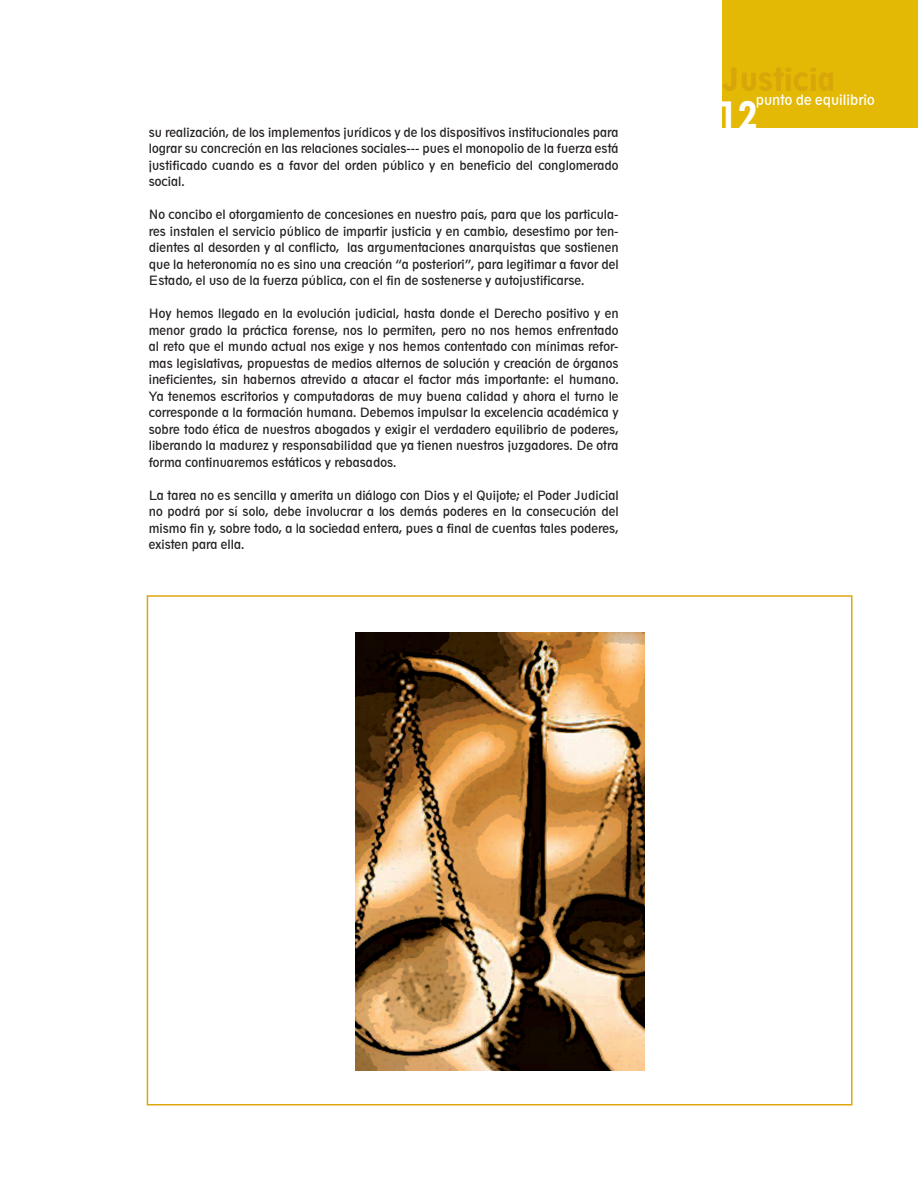
<style>
.page{position:relative;width:918px;height:1188px;background:#fff}
.page>*{position:absolute;margin:0;border:0;box-sizing:border-box;transform-origin:0 0}
.t1{font:800 condensed 36px "Geometric 212 BT";color:#fff}
.t2{font:condensed 13.5px "Geometric 212 BT";color:#fff}
.t3{font:condensed 12px/16.5px "Geometric 212 BT";color:#231f20;text-align:justify}
</style>
<div class="page">
<div style="left:723px;top:0;width:195px;height:128px;background:#e3b906"></div>
<div style="left:147px;top:595px;width:706px;height:511px;border:2px solid #dfa60e"></div>
<img style="left:355px;top:633px;width:289px;height:438px">
<p class="t3" style="left:149px;top:124px;width:471px">su realización, de los implementos jurídicos y de los dispositivos institucionales para</p>
<p class="t3" style="left:149px;top:140px;width:471px">lograr su concreción en las relaciones sociales--- pues el monopolio de la fuerza está justificado cuando es a favor del orden público y en beneficio del conglomerado social.</p>
<p class="t3" style="left:149px;top:206px;width:471px">No concibo el otorgamiento de concesiones en nuestro país, para que los particula&shy;res instalen el servicio público de impartir justicia y en cambio, desestimo por ten&shy;dientes al desorden y al conflicto, las argumentaciones anarquistas que sostienen que la heteronomía no es sino una creación “a posteriori”, para legitimar a favor del Estado, el uso de la fuerza pública, con el fin de sostenerse y autojustificarse.</p>
<p class="t3" style="left:149px;top:305px;width:471px">Hoy hemos llegado en la evolución judicial, hasta donde el Derecho positivo y en menor grado la práctica forense, nos lo permiten, pero no nos hemos enfrentado al reto que el mundo actual nos exige y nos hemos contentado con mínimas refor&shy;mas legislativas, propuestas de medios alternos de solución y creación de órganos ineficientes, sin habernos atrevido a atacar el factor más importante: el humano.<br>Ya tenemos escritorios y computadoras de muy buena calidad y ahora el turno le corresponde a la formación humana. Debemos impulsar la excelencia académica y sobre todo ética de nuestros abogados y exigir el verdadero equilibrio de poderes, liberando la madurez y responsabilidad que ya tienen nuestros juzgadores. De otra forma continuaremos estáticos y rebasados.</p>
<p class="t3" style="left:149px;top:487px;width:471px">La tarea no es sencilla y amerita un diálogo con Dios y el Quijote; el Poder Judicial no podrá por sí solo, debe involucrar a los demás poderes en la consecución del mismo fin y, sobre todo, a la sociedad entera, pues a final de cuentas tales poderes, existen para ella.</p>
<p class="t2" style="left:756px;top:92px;width:120px">punto de equilibrio</p>
<h1 class="t1" style="left:719px;top:93px;width:41px">12</h1>
</div>
